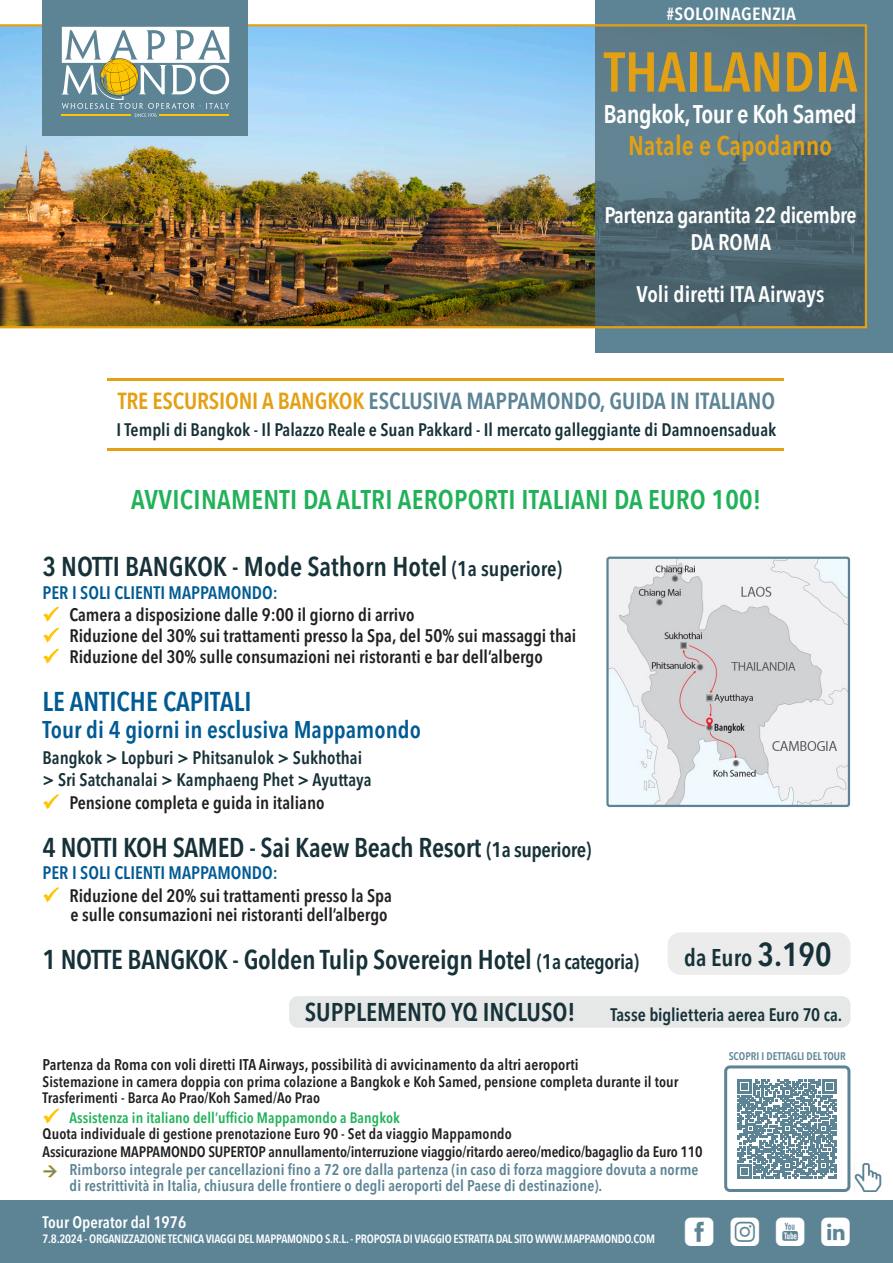
<style>
.page{position:relative;width:893px;height:1263px;background:#fff}
.page>*{position:absolute;margin:0;border:0;box-sizing:border-box;transform-origin:0 0}
.t1{font:600 55.5px "Avenir Next Condensed";color:#e4a013}
.t2{font:36px "Mappamondoutil";color:#fff}
.t3{font:600 condensed 27px "Avenir Next LT Pro";letter-spacing:-.01em;color:#173138}
.t4{font:600 27px "Avenir Next Condensed";letter-spacing:.01em;color:#21b259}
.t5{font:600 condensed 27px "Avenir Next LT Pro";color:#005b94}
.t6{font:600 27px "Avenir Next Condensed";color:#e4a013}
.t7{font:600 condensed 25.5px "Avenir Next LT Pro";color:#173138}
.t8{font:600 25.5px "Avenir Next Condensed";letter-spacing:-.02em;color:#fff}
.t9{font:600 condensed 24px "Avenir Next LT Pro";color:#005b94}
.t10{font:600 condensed 24px "Avenir Next LT Pro";color:#173138}
.t11{font:600 23.25px "Avenir Next Condensed";color:#5c8495}
.t12{font:600 22.5px "Avenir Next Condensed";letter-spacing:-.02em;color:#fff}
.t13{font:600 22.5px "Avenir Next Condensed";color:#fff}
.t14{font:600 condensed 18px "Avenir Next LT Pro";color:#231f20}
.t15{font:600 condensed 18px "Avenir Next LT Pro";color:#173138}
.t16{font:600 condensed 18px "Avenir Next LT Pro";color:#005b94}
.t17{font:600 condensed 17.55px "Avenir Next LT Pro";letter-spacing:.01em;color:#fff;scale:1.11 1}
.t18{font:600 condensed 16.5px "Avenir Next LT Pro";color:#fff}
.t19{font:600 condensed 15.45px/16.5px "Avenir Next LT Pro";letter-spacing:.005em;color:#5c8495}
.t20{font:600 condensed 15.45px "Avenir Next LT Pro";letter-spacing:.005em;color:#231f20}
.t21{font:600 condensed 15px "Avenir Next LT Pro";letter-spacing:.005em;color:#231f20}
.t22{font:600 condensed 15px "Avenir Next LT Pro";letter-spacing:.005em;color:#21b259}
.t23{font:600 condensed 12px "Avenir Next LT Pro";letter-spacing:-.02em;color:#fff}
.t24{font:600 condensed 10.95px "Avenir Next LT Pro";color:#5c8495}
.s1{color:#e4a013}
.s2{font-size:21px}
.s3{font-size:33px}
</style>
<div class="page">
<div style="left:0;top:1200px;width:893px;height:63px;background:#5c8495"></div>
<div style="left:289px;top:996px;width:561px;height:31px;background:#e5e8e7;border-radius:9px"></div>
<div style="left:668px;top:932px;width:182px;height:43px;background:#ececec;border-radius:13px"></div>
<div style="left:595px;top:0;width:298px;height:353px;background:#5c8495"></div>
<img style="left:609px;top:560px;width:238px;height:244px">
<div style="left:606px;top:557px;width:244px;height:250px;border:2px solid #5c8495;border-radius:2px"></div>
<div style="left:724px;top:1065px;width:126px;height:127px;border:3px solid #5c8495;border-radius:4px"></div>
<img style="left:0;top:24px;width:867px;height:304px">
<div style="left:42px;top:0;width:206px;height:136px;background:#5c8495"></div>
<svg style="left:62px;top:27px;width:167px;height:90px"></svg>
<svg style="left:737px;top:1079px;width:100px;height:99px"></svg>
<hr style="left:107px;top:448px;width:676px;height:3px;background:#e4a013">
<hr style="left:107px;top:378px;width:676px;height:3px;background:#e4a013">
<img style="left:855px;top:1163px;width:26px;height:28px">
<p class="t17" style="left:667px;top:3px;width:118px">#SOLOINAGENZIA</p>
<p class="t1" style="left:604px;top:24px;width:255px">THAILANDIA</p>
<p class="t8" style="left:603px;top:92px;width:255px">Bangkok, Tour e Koh Samed</p>
<p class="t6" style="left:628px;top:122px;width:206px">Natale e Capodanno</p>
<p class="t12" style="left:604px;top:195px;width:254px">Partenza garantita 22 dicembre</p>
<p class="t12" style="left:690px;top:222px;width:82px">DA ROMA</p>
<p class="t13" style="left:636px;top:275px;width:190px">Voli diretti ITA Airways</p>
<p class="t11" style="left:118px;top:381px;width:659px"><span class="s1">TRE ESCURSIONI A BANGKOK</span> ESCLUSIVA MAPPAMONDO, GUIDA IN ITALIANO</p>
<p class="t15" style="left:117px;top:419px;width:661px">I Templi di Bangkok - Il Palazzo Reale e Suan Pakkard - Il mercato galleggiante di Damnoensaduak</p>
<p class="t4" style="left:131px;top:476px;width:632px">AVVICINAMENTI DA ALTRI AEROPORTI ITALIANI DA EURO 100!</p>
<p class="t3" style="left:43px;top:550px;width:521px">3 NOTTI BANGKOK - Mode Sathorn Hotel <span class="s2">(1a superiore)</span></p>
<p class="t16" style="left:43px;top:581px;width:237px">PER I SOLI CLIENTI MAPPAMONDO:</p>
<p class="t14" style="left:70px;top:604px;width:346px">Camera a disposizione dalle 9:00 il giorno di arrivo</p>
<p class="t14" style="left:70px;top:625px;width:508px">Riduzione del 30% sui trattamenti presso la Spa, del 50% sui massaggi thai</p>
<p class="t14" style="left:70px;top:646px;width:475px">Riduzione del 30% sulle consumazioni nei ristoranti e bar dell’albergo</p>
<p class="t5" style="left:43px;top:685px;width:210px">LE ANTICHE CAPITALI</p>
<p class="t9" style="left:43px;top:715px;width:380px">Tour di 4 giorni in esclusiva Mappamondo</p>
<p class="t15" style="left:43px;top:746px;width:321px">Bangkok &gt; Lopburi &gt; Phitsanulok &gt; Sukhothai</p>
<p class="t15" style="left:43px;top:769px;width:331px">&gt; Sri Satchanalai &gt; Kamphaeng Phet &gt; Ayuttaya</p>
<p class="t14" style="left:70px;top:791px;width:257px">Pensione completa e guida in italiano</p>
<p class="t3" style="left:43px;top:831px;width:550px">4 NOTTI KOH SAMED - Sai Kaew Beach Resort <span class="s2">(1a superiore)</span></p>
<p class="t16" style="left:43px;top:862px;width:237px">PER I SOLI CLIENTI MAPPAMONDO:</p>
<p class="t14" style="left:70px;top:884px;width:324px">Riduzione del 20% sui trattamenti presso la Spa</p>
<p class="t14" style="left:71px;top:904px;width:319px">e sulle consumazioni nei ristoranti dell’albergo</p>
<p class="t3" style="left:43px;top:943px;width:598px">1 NOTTE BANGKOK - Golden Tulip Sovereign Hotel <span class="s2">(1a categoria)</span></p>
<p class="t10" style="left:684px;top:943px;width:149px">da Euro <span class="s3">3.190</span></p>
<p class="t7" style="left:305px;top:996px;width:272px">SUPPLEMENTO YQ INCLUSO!</p>
<p class="t15" style="left:610px;top:1004px;width:233px">Tasse biglietteria aerea Euro 70 ca.</p>
<p class="t20" style="left:43px;top:1055px;width:537px">Partenza da Roma con voli diretti ITA Airways, possibilità di avvicinamento da altri aeroporti</p>
<p class="t21" style="left:43px;top:1072px;width:637px">Sistemazione in camera doppia con prima colazione a Bangkok e Koh Samed, pensione completa durante il tour</p>
<p class="t21" style="left:43px;top:1089px;width:279px">Trasferimenti - Barca Ao Prao/Koh Samed/Ao Prao</p>
<p class="t22" style="left:70px;top:1108px;width:332px">Assistenza in italiano dell’ufficio Mappamondo a Bangkok</p>
<p class="t21" style="left:43px;top:1125px;width:471px">Quota individuale di gestione prenotazione Euro 90 - Set da viaggio Mappamondo</p>
<p class="t21" style="left:43px;top:1143px;width:662px">Assicurazione MAPPAMONDO SUPERTOP annullamento/interruzione viaggio/ritardo aereo/medico/bagaglio da Euro 110</p>
<p class="t19" style="left:70px;top:1161px;width:630px">Rimborso integrale per cancellazioni fino a 72 ore dalla partenza (in caso di forza maggiore dovuta a norme di restrittività in Italia, chiusura delle frontiere o degli aeroporti del Paese di destinazione).</p>
<p class="t24" style="left:729px;top:1049px;width:118px">SCOPRI I DETTAGLI DEL TOUR</p>
<p class="t18" style="left:43px;top:1212px;width:145px">Tour Operator dal 1976</p>
<p class="t23" style="left:43px;top:1231px;width:614px">7.8.2024 - ORGANIZZAZIONE TECNICA VIAGGI DEL MAPPAMONDO S.R.L. - PROPOSTA DI VIAGGIO ESTRATTA DAL SITO WWW.MAPPAMONDO.COM</p>
<p class="t2" style="left:685px;top:1212px;width:167px">fiyl</p>
</div>
